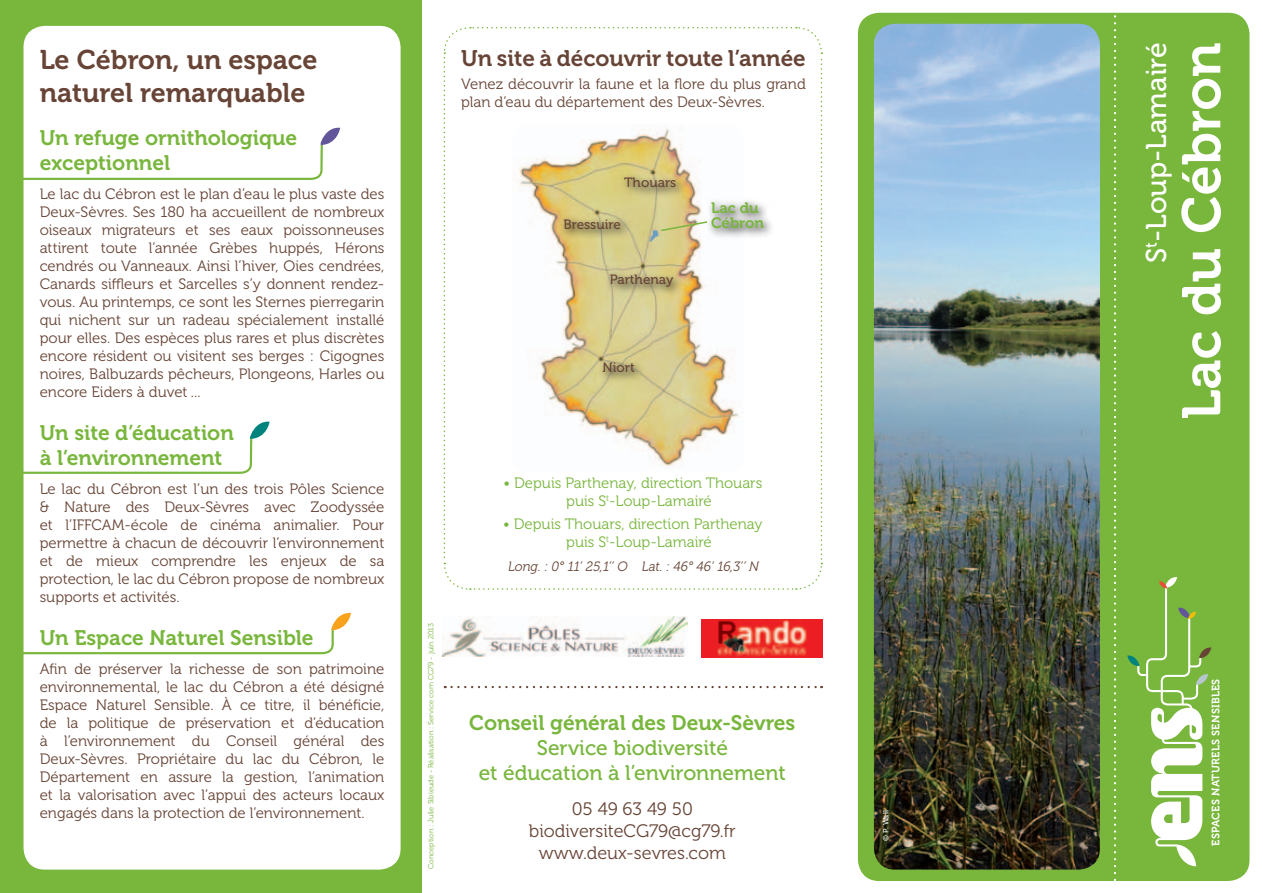
<style>
.page{position:relative;width:1263px;height:893px;background:#fff}
.page>*{position:absolute;margin:0;border:0;box-sizing:border-box;transform-origin:0 0}
.t1{font:54px "Museo 700";color:#fff}
.t2{font:28.5px "Museo 500";color:#fff}
.t3{font:27px "Museo 700";color:#674436}
.t4{font:22.5px "Museo 700";color:#674436}
.t5{font:21px "Museo 700";color:#78b63c}
.t6{font:21px "Museo 500";color:#78b63c}
.t7{font:18px "Museo 300";color:#674436}
.t8{font:15px/18px "Museo 300";color:#674436;text-align:justify}
.t9{font:15px "Museo 300";color:#78b63c}
.t10{font:15px/15px "Museo 700";color:#78b63c}
.t11{font:italic 13.5px "Museo 300";color:#674436;scale:.96 1}
.t12{font:13.5px "Museo 500";color:#674436}
.t13{font:10.8px "Museo 700";letter-spacing:.025em;color:#fff}
.t14{font:7.5px "Museo 300";color:#78b63c}
.t15{font:7.5px "Museo 500";color:#fff}
</style>
<div class="page">
<div style="left:0;top:0;width:422px;height:893px;background:#78b63c"></div>
<div style="left:24px;top:26px;width:377px;height:844px;background:#fff;border-radius:21px"></div>
<img style="left:443px;top:616px;width:244px;height:41px">
<svg style="left:445px;top:686px;width:377px;height:2px"></svg>
<svg style="left:23px;top:126px;width:317px;height:55px"></svg>
<svg style="left:23px;top:612px;width:328px;height:43px"></svg>
<svg style="left:23px;top:420px;width:247px;height:55px"></svg>
<svg style="left:443px;top:26px;width:380px;height:564px"></svg>
<img style="left:701px;top:619px;width:121px;height:38px">
<div style="left:858px;top:13px;width:391px;height:868px;background:#78b63c"></div>
<img style="left:874px;top:24px;width:226px;height:846px">
<svg style="left:1127px;top:576px;width:84px;height:290px"></svg>
<svg style="left:1114px;top:12px;width:2px;height:869px;background:#9cc970"></svg>
<p class="t3" style="left:40px;top:45px;width:279px">Le Cébron, un espace</p>
<p class="t3" style="left:40px;top:77px;width:267px">naturel remarquable</p>
<p class="t5" style="left:40px;top:126px;width:259px">Un refuge ornithologique</p>
<p class="t5" style="left:40px;top:151px;width:132px">exceptionnel</p>
<p class="t8" style="left:40px;top:185px;width:346px">Le lac du Cébron est le plan d’eau le plus vaste des Deux-Sèvres. Ses 180 ha accueillent de nombreux oiseaux migrateurs et ses eaux poissonneuses attirent toute l’année Grèbes huppés, Hérons cendrés ou Vanneaux. Ainsi l’hiver, Oies cendrées, Canards siffleurs et Sarcelles s’y donnent rendez&shy;vous. Au printemps, ce sont les Sternes pierregarin qui nichent sur un radeau spécialement installé pour elles. Des espèces plus rares et plus discrètes encore résident ou visitent ses berges : Cigognes noires, Balbuzards pêcheurs, Plongeons, Harles ou encore Eiders à duvet ...</p>
<p class="t5" style="left:40px;top:421px;width:196px">Un site d’éducation</p>
<p class="t5" style="left:40px;top:446px;width:184px">à l’environnement</p>
<p class="t8" style="left:40px;top:480px;width:346px">Le lac du Cébron est l’un des trois Pôles Science &amp; Nature des Deux-Sèvres avec Zoodyssée et l’IFFCAM-école de cinéma animalier. Pour permettre à chacun de découvrir l’environnement et de mieux comprendre les enjeux de sa protection, le lac du Cébron propose de nombreux supports et activités.</p>
<p class="t5" style="left:40px;top:626px;width:275px">Un Espace Naturel Sensible</p>
<p class="t8" style="left:40px;top:660px;width:346px">Afin de préserver la richesse de son patrimoine environnemental, le lac du Cébron a été désigné Espace Naturel Sensible. À ce titre, il bénéficie, de la politique de préservation et d’éducation à l’environnement du Conseil général des Deux-Sèvres. Propriétaire du lac du Cébron, le Département en assure la gestion, l’animation et la valorisation avec l’appui des acteurs locaux engagés dans la protection de l’environnement.</p>
<p class="t4" style="left:461px;top:45px;width:346px">Un site à découvrir toute l’année</p>
<p class="t8" style="left:461px;top:75px;width:346px">Venez découvrir la faune et la flore du plus grand plan d’eau du département des Deux-Sèvres.</p>
<p class="t12" style="left:624px;top:175px;width:54px">Thouars</p>
<p class="t12" style="left:563px;top:216px;width:59px">Bressuire</p>
<p class="t12" style="left:610px;top:272px;width:65px">Parthenay</p>
<p class="t12" style="left:603px;top:360px;width:34px">Niort</p>
<p class="t10" style="left:711px;top:201px;width:55px">Lac du<br>Cébron</p>
<p class="t14" style="left:427px;top:869px;width:247px;rotate:-90deg">Conception : Julie Sibieude - Réalisation : Service com CG79 - juin 2013</p>
<p class="t9" style="left:503px;top:475px;width:260px">• Depuis Parthenay, direction Thouars</p>
<p class="t9" style="left:566px;top:493px;width:147px">puis S<sup>t</sup>-Loup-Lamairé</p>
<p class="t9" style="left:503px;top:516px;width:261px">• Depuis Thouars, direction Parthenay</p>
<p class="t9" style="left:566px;top:534px;width:147px">puis S<sup>t</sup>-Loup-Lamairé</p>
<p class="t11" style="left:507px;top:559px;width:266px">Long. : 0° 11’ 25,1’’ O Lat. : 46° 46’ 16,3’’ N</p>
<p class="t5" style="left:469px;top:711px;width:328px">Conseil général des Deux-Sèvres</p>
<p class="t6" style="left:537px;top:736px;width:193px">Service biodiversité</p>
<p class="t6" style="left:479px;top:761px;width:309px">et éducation à l’environnement</p>
<p class="t7" style="left:572px;top:799px;width:123px">05 49 63 49 50</p>
<p class="t7" style="left:529px;top:821px;width:208px">biodiversiteCG79@cg79.fr</p>
<p class="t7" style="left:539px;top:843px;width:189px">www.deux-sevres.com</p>
<p class="t15" style="left:882px;top:841px;width:32px;rotate:-90deg">© P. Wall</p>
<p class="t2" style="left:1141px;top:263px;width:222px;rotate:-90deg">S<sup>t</sup>-Loup-Lamairé</p>
<p class="t1" style="left:1171px;top:420px;width:379px;rotate:-90deg">Lac du Cébron</p>
<p class="t13" style="left:1210px;top:846px;width:169px;rotate:-90deg">ESPACES NATURELS SENSIBLES</p>
</div>
